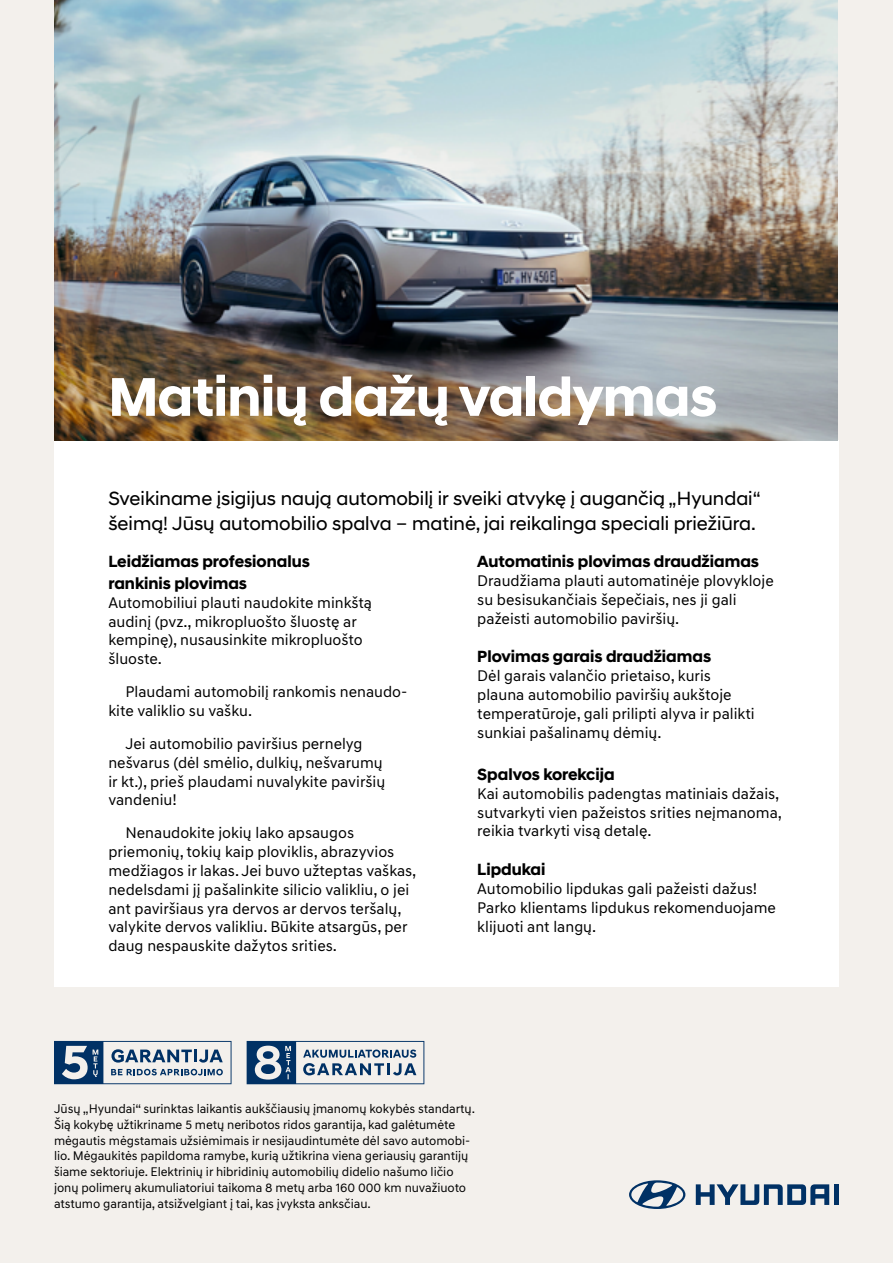
<style>
.page{position:relative;width:893px;height:1263px;background:#f3f0ec}
.page>*{position:absolute;margin:0;border:0;box-sizing:border-box;transform-origin:0 0}
.t1{font:700 55.5px "Hyundai Sans Head";letter-spacing:-.01em;color:#fff}
.t2{font:19.5px/25.5px "Hyundai Sans Head";color:#000}
.t3{font:700 16.5px/21.6px "Hyundai Sans Head";color:#000}
.t4{font:15.75px/18.9px "Hyundai Sans Text";color:#000}
.t5{font:12.75px/15.8px "Hyundai Sans Text";letter-spacing:-.005em;color:#000}
</style>
<div class="page">
<svg style="left:696px;top:1184px;width:133px;height:21px"></svg>
<div style="left:834px;top:1184px;width:5px;height:21px;background:#003165"></div>
<svg style="left:629px;top:1180px;width:56px;height:29px"></svg>
<div style="left:54px;top:440px;width:785px;height:546px;background:#fff"></div>
<img style="left:54px;top:0;width:784px;height:440px">
<svg style="left:54px;top:1041px;width:178px;height:43px"></svg>
<svg style="left:247px;top:1041px;width:177px;height:43px"></svg>
<h1 class="t1" style="left:108px;top:364px;width:610px">Matinių dažų valdymas</h1>
<p class="t2" style="left:108px;top:485px;width:654px">Sveikiname įsigijus naują automobilį ir sveiki atvykę į augančią „Hyundai“ šeimą! Jūsų automobilio spalva – matinė, jai reikalinga speciali priežiūra.</p>
<p class="t3" style="left:477px;top:551px;width:283px">Automatinis plovimas draudžiamas</p>
<p class="t4" style="left:477px;top:571px;width:298px">Draudžiama plauti automatinėje plovykloje su besisukančiais šepečiais, nes ji gali pažeisti automobilio paviršių.</p>
<p class="t3" style="left:477px;top:646px;width:235px">Plovimas garais draudžiamas</p>
<p class="t4" style="left:477px;top:666px;width:279px">Dėl garais valančio prietaiso, kuris plauna automobilio paviršių aukštoje temperatūroje, gali prilipti alyva ir palikti sunkiai pašalinamų dėmių.</p>
<p class="t3" style="left:477px;top:763px;width:139px">Spalvos korekcija</p>
<p class="t4" style="left:477px;top:784px;width:306px">Kai automobilis padengtas matiniais dažais, sutvarkyti vien pažeistos srities neįmanoma, reikia tvarkyti visą detalę.</p>
<p class="t3" style="left:477px;top:859px;width:70px">Lipdukai</p>
<p class="t4" style="left:477px;top:879px;width:300px">Automobilio lipdukas gali pažeisti dažus!<br>Parko klientams lipdukus rekomenduojame klijuoti ant langų.</p>
<p class="t3" style="left:108px;top:551px;width:203px">Leidžiamas profesionalus rankinis plovimas</p>
<p class="t4" style="left:108px;top:593px;width:265px">Automobiliui plauti naudokite minkštą audinį (pvz., mikropluošto šluostę ar kempinę), nusausinkite mikropluošto šluoste.</p>
<p class="t4" style="left:108px;top:682px;width:300px;text-indent:17px">Plaudami automobilį rankomis nenaudo&shy;kite valiklio su vašku.</p>
<p class="t4" style="left:108px;top:734px;width:278px;text-indent:17px">Jei automobilio paviršius pernelyg nešvarus (dėl smėlio, dulkių, nešvarumų ir kt.), prieš plaudami nuvalykite paviršių vandeniu!</p>
<p class="t4" style="left:108px;top:823px;width:310px;text-indent:17px">Nenaudokite jokių lako apsaugos priemonių, tokių kaip ploviklis, abrazyvios medžiagos ir lakas. Jei buvo užteptas vaškas, nedelsdami jį pašalinkite silicio valikliu, o jei ant paviršiaus yra dervos ar dervos teršalų, valykite dervos valikliu. Būkite atsargūs, per daug nespauskite dažytos srities.</p>
<p class="t5" style="left:54px;top:1101px;width:423px">Jūsų „Hyundai“ surinktas laikantis aukščiausių įmanomų kokybės standartų.<br>Šią kokybę užtikriname 5 metų neribotos ridos garantija, kad galėtumėte mėgautis mėgstamais užsiėmimais ir nesijaudintumėte dėl savo automobi&shy;lio. Mėgaukitės papildoma ramybe, kurią užtikrina viena geriausių garantijų šiame sektoriuje. Elektrinių ir hibridinių automobilių didelio našumo ličio jonų polimerų akumuliatoriui taikoma 8 metų arba 160 000 km nuvažiuoto atstumo garantija, atsižvelgiant į tai, kas įvyksta anksčiau.</p>
</div>
